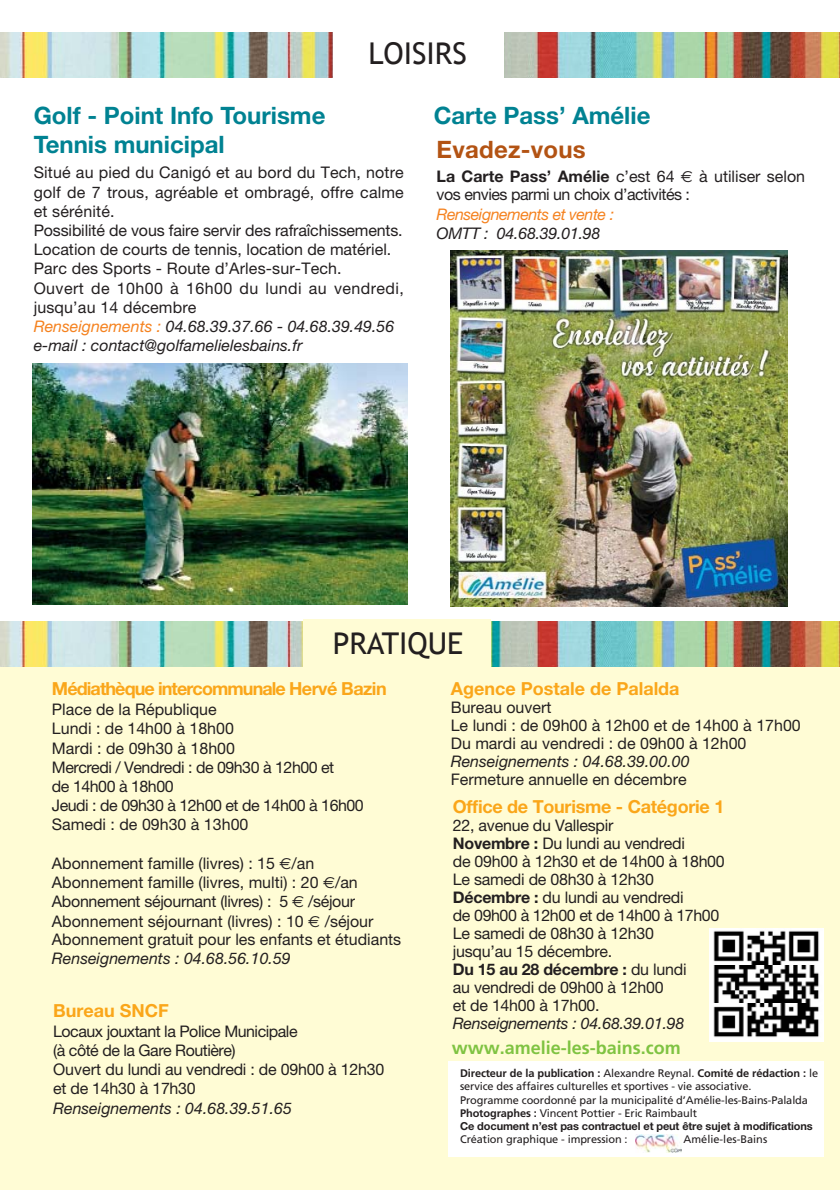
<style>
.page{position:relative;width:840px;height:1190px;background:#fff}
.page>*{position:absolute;margin:0;border:0;box-sizing:border-box;transform-origin:0 0}
.t1{font:30px "Trebuchet MS";color:#231f20}
.t2{font:700 24px/28.8px "Helvetica Neue";color:#008292}
.t3{font:700 24px "Helvetica Neue";letter-spacing:.01em;color:#b35313}
.t4{font:700 18px "Helvetica Neue";letter-spacing:-.015em;color:#faa61a}
.t5{font:700 18px "Helvetica Neue";letter-spacing:-.05em;color:#faa61a}
.t6{font:700 18px "Frutiger";color:#7fc342}
.t7{font:16px/18px "Helvetica Neue";color:#231f20}
.t8{font:16px/19.2px "Helvetica Neue";letter-spacing:-.03em;color:#231f20}
.t9{font:italic 16px "Helvetica Neue";color:#231f20}
.t10{font:italic 16px "Helvetica Neue";letter-spacing:-.03em;color:#f5821f}
.t11{font:11px/13.2px "Frutiger";letter-spacing:-.01em;color:#231f20}
.t12{font:700 11px "Helvetica Neue";letter-spacing:-.01em;color:#231f20}
.s1{font-style:italic;color:#f5821f}
.s2{font-style:italic}
.s3{font-weight:700}
.s4{font-family:"Euro Sans"}
</style>
<div class="page">
<div style="left:0;top:638px;width:840px;height:552px;background:#fffcd5"></div>
<div style="left:709px;top:928px;width:114px;height:114px;background:#fff"></div>
<img style="left:713px;top:930px;width:106px;height:107px">
<div style="left:449px;top:1061px;width:375px;height:95px;background:#fff"></div>
<img style="left:636px;top:1134px;width:46px;height:19px">
<img style="left:0;top:32px;width:840px;height:46px">
<div style="left:333px;top:31px;width:170px;height:51px;background:#fff"></div>
<img style="left:0;top:621px;width:840px;height:46px">
<div style="left:303px;top:620px;width:188px;height:51px;background:#fffcd5"></div>
<img style="left:451px;top:250px;width:337px;height:356px">
<img style="left:32px;top:364px;width:376px;height:241px">
<h1 class="t1" style="left:368px;top:36px;width:100px">LOISIRS</h1>
<h2 class="t2" style="left:34px;top:104px;width:293px">Golf - Point Info Tourisme<br>Tennis municipal</h2>
<p class="t7" style="left:34px;top:165px;width:372px;line-height:19.2px">Situé au pied du Canigó et au bord du Tech, notre golf de 7 trous, agréable et ombragé, offre calme et sérénité.<br>Possibilité de vous faire servir des rafraîchissements.<br>Location de courts de tennis, location de matériel.<br>Parc des Sports - Route d’Arles-sur-Tech.<br>Ouvert de 10h00 à 16h00 du lundi au vendredi, jusqu’au 14 décembre<br><span class="s1">Renseignements :</span> <span class="s2">04.68.39.37.66 - 04.68.39.49.56 e-mail : contact@golfamelielesbains.fr</span></p>
<h2 class="t2" style="left:434px;top:104px;width:218px">Carte Pass’ Amélie</h2>
<h2 class="t3" style="left:437px;top:141px;width:151px">Evadez-vous</h2>
<p class="t8" style="left:437px;top:168px;width:370px;line-height:18.6px"><span class="s3">La Carte Pass’ Amélie</span> c’est 64 <span class="s4">€</span> à utiliser selon vos envies parmi un choix d’activités :</p>
<p class="t10" style="left:437px;top:208px;width:179px">Renseignements et vente :</p>
<p class="t9" style="left:437px;top:227px;width:165px">OMTT : 04.68.39.01.98</p>
<h1 class="t1" style="left:333px;top:626px;width:132px">PRATIQUE</h1>
<p class="t5" style="left:52px;top:682px;width:336px">Médiathèque intercommunale Hervé Bazin</p>
<p class="t8" style="left:52px;top:701px;width:313px">Place de la République<br>Lundi : de 14h00 à 18h00<br>Mardi : de 09h30 à 18h00<br>Mercredi / Vendredi : de 09h30 à 12h00 et<br>de 14h00 à 18h00<br>Jeudi : de 09h30 à 12h00 et de 14h00 à 16h00<br>Samedi : de 09h30 à 13h00</p>
<p class="t7" style="left:52px;top:855px;width:351px;line-height:19px">Abonnement famille (livres) : 15 <span class="s4">€</span>/an Abonnement famille (livres, multi) : 20 <span class="s4">€</span>/an Abonnement séjournant (livres) : 5 <span class="s4">€</span> /séjour Abonnement séjournant (livres) : 10 <span class="s4">€</span> /séjour Abonnement gratuit pour les enfants et étudiants</p>
<p class="t9" style="left:52px;top:953px;width:240px">Renseignements : 04.68.56.10.59</p>
<p class="t4" style="left:53px;top:1004px;width:117px">Bureau SNCF</p>
<p class="t8" style="left:53px;top:1023px;width:333px">Locaux jouxtant la Police Municipale<br>(à côté de la Gare Routière)<br>Ouvert du lundi au vendredi : de 09h00 à 12h30 et de 14h30 à 17h30</p>
<p class="t9" style="left:53px;top:1102px;width:240px">Renseignements : 04.68.39.51.65</p>
<p class="t4" style="left:451px;top:682px;width:230px">Agence Postale de Palalda</p>
<p class="t7" style="left:451px;top:700px;width:352px">Bureau ouvert<br>Le lundi : de 09h00 à 12h00 et de 14h00 à 17h00<br>Du mardi au vendredi : de 09h00 à 12h00</p>
<p class="t9" style="left:451px;top:756px;width:240px">Renseignements : 04.68.39.00.00</p>
<p class="t7" style="left:451px;top:772px;width:237px">Fermeture annuelle en décembre</p>
<p class="t4" style="left:453px;top:800px;width:273px">Office de Tourisme - Catégorie 1</p>
<p class="t7" style="left:453px;top:818px;width:274px">22, avenue du Vallespir<br><span class="s3">Novembre :</span> Du lundi au vendredi<br>de 09h00 à 12h30 et de 14h00 à 18h00<br>Le samedi de 08h30 à 12h30<br><span class="s3">Décembre :</span> du lundi au vendredi<br>de 09h00 à 12h00 et de 14h00 à 17h00<br>Le samedi de 08h30 à 12h30<br>jusqu’au 15 décembre.<br><span class="s3">Du 15 au 28 décembre :</span> du lundi<br>au vendredi de 09h00 à 12h00<br>et de 14h00 à 17h00.</p>
<p class="t9" style="left:453px;top:1017px;width:233px">Renseignements : 04.68.39.01.98</p>
<p class="t6" style="left:452px;top:1040px;width:230px">www.amelie-les-bains.com</p>
<p class="t11" style="left:460px;top:1068px;width:360px"><span class="s3">Directeur de la publication :</span> Alexandre Reynal. <span class="s3">Comité de rédaction :</span> le service des affaires culturelles et sportives - vie associative.<br>Programme coordonné par la municipalité d’Amélie-les-Bains-Palalda <span class="s3">Photographes :</span> Vincent Pottier - Eric Raimbault</p>
<p class="t12" style="left:460px;top:1122px;width:354px">Ce document n’est pas contractuel et peut être sujet à modifications</p>
<p class="t11" style="left:460px;top:1134px;width:169px">Création graphique - impression :</p>
<p class="t11" style="left:684px;top:1133px;width:85px">Amélie-les-Bains</p>
</div>
